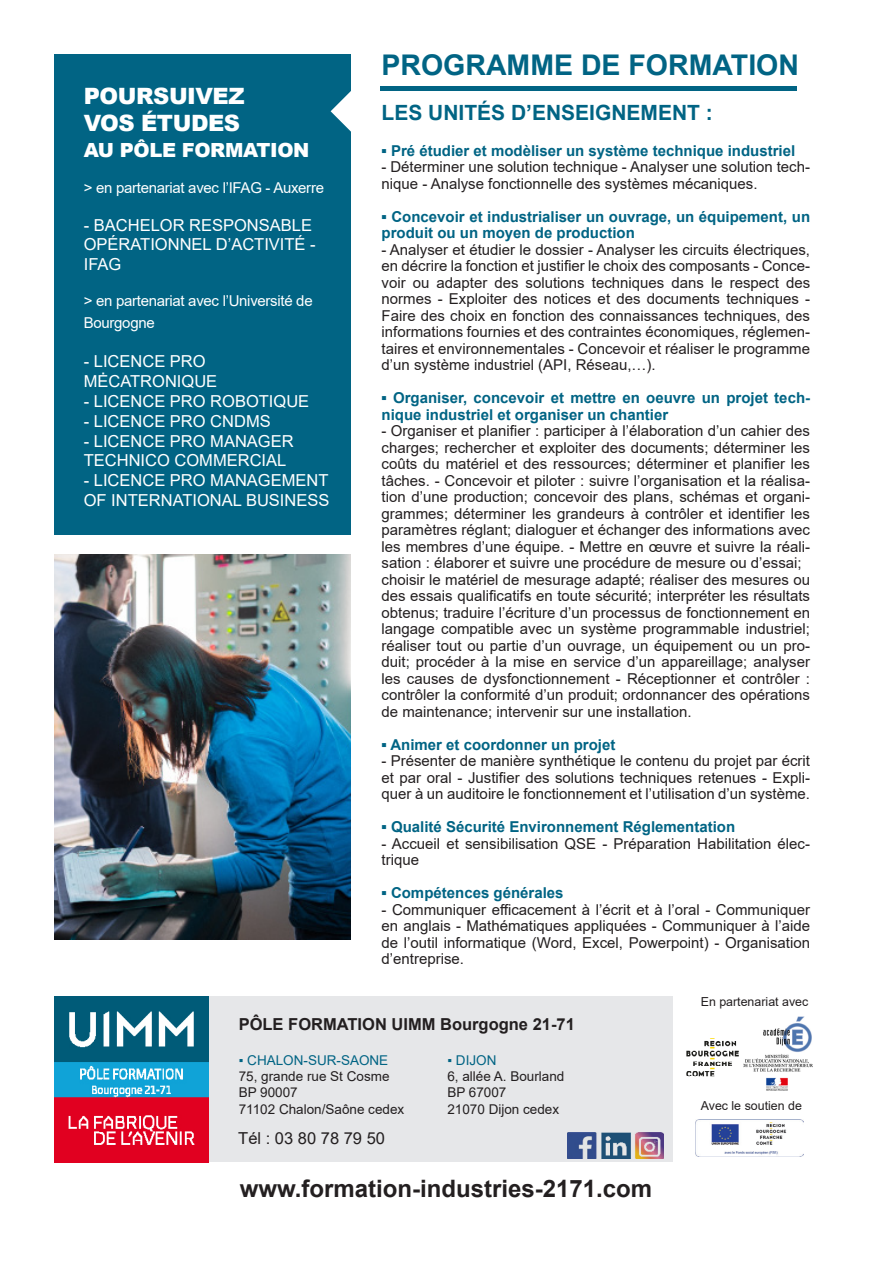
<style>
.page{position:relative;width:893px;height:1263px;background:#fff}
.page>*{position:absolute;margin:0;border:0;box-sizing:border-box;transform-origin:0 0}
.t1{font:700 28.5px "Arial";color:#016484}
.t2{font:700 24px "Arial";color:#231f20}
.t3{font:900 22.5px "Arial";letter-spacing:-.02em;color:#fff}
.t4{font:700 21px "Arial";color:#016484}
.t5{font:900 19.5px "Arial";letter-spacing:-.02em;color:#fff}
.t6{font:16.5px/19.8px "Arial";color:#fff}
.t7{font:700 16.5px "Arial";color:#231f20}
.t8{font:16.5px "Arial";color:#231f20}
.t9{font:15px/16.5px "Arial";color:#231f20;text-align:justify}
.t10{font:700 15px/16.5px "Arial";color:#016484}
.t11{font:15px/21.6px "Arial";letter-spacing:-.02em;color:#fff}
.t12{font:13.5px "Arial";color:#231f20}
.t13{font:13.5px "Arial";color:#016484}
.t14{font:12.45px "Arial";color:#231f20}
</style>
<div class="page">
<div style="left:54px;top:997px;width:618px;height:165px;background:#e6e7e9"></div>
<img style="left:54px;top:997px;width:155px;height:165px">
<div style="left:54px;top:54px;width:297px;height:481px;background:#016484"></div>
<svg style="left:331px;top:91px;width:20px;height:41px"></svg>
<img style="left:54px;top:555px;width:297px;height:384px">
<hr style="left:381px;top:86px;width:416px;height:4px;background:#016484">
<img style="left:743px;top:1017px;width:70px;height:74px">
<img style="left:686px;top:1038px;width:53px;height:39px">
<img style="left:568px;top:1132px;width:95px;height:26px">
<img style="left:695px;top:1119px;width:108px;height:38px">
<p class="t3" style="left:84px;top:80px;width:162px">POURSUIVEZ</p>
<p class="t3" style="left:84px;top:107px;width:158px">VOS ÉTUDES</p>
<p class="t5" style="left:84px;top:136px;width:227px">AU PÔLE FORMATION</p>
<p class="t11" style="left:84px;top:177px;width:242px">&gt; en partenariat avec l’IFAG - Auxerre</p>
<p class="t6" style="left:84px;top:215px;width:233px">- BACHELOR RESPONSABLE<br>OPÉRATIONNEL D’ACTIVITÉ -<br>IFAG</p>
<p class="t11" style="left:84px;top:290px;width:230px">&gt; en partenariat avec l’Université de<br>Bourgogne</p>
<p class="t6" style="left:84px;top:352px;width:123px">- LICENCE PRO</p>
<p class="t6" style="left:84px;top:371px;width:135px">MĖCATRONIQUE</p>
<p class="t6" style="left:84px;top:391px;width:227px">- LICENCE PRO ROBOTIQUE</p>
<p class="t6" style="left:84px;top:411px;width:189px">- LICENCE PRO CNDMS</p>
<p class="t6" style="left:84px;top:431px;width:211px">- LICENCE PRO MANAGER<br>TECHNICO COMMERCIAL</p>
<p class="t6" style="left:84px;top:470px;width:247px">- LICENCE PRO MANAGEMENT<br>OF INTERNATIONAL BUSINESS</p>
<p class="t1" style="left:381px;top:45px;width:419px">PROGRAMME DE FORMATION</p>
<p class="t4" style="left:381px;top:98px;width:333px">LES UNITÉS D’ENSEIGNEMENT :</p>
<p class="t10" style="left:381px;top:142px;width:415px">▪ Pré étudier et modèliser un système technique industriel</p>
<p class="t9" style="left:381px;top:159px;width:430px">- Déterminer une solution technique - Analyser une solution tech&shy;nique - Analyse fonctionnelle des systèmes mécaniques.</p>
<p class="t10" style="left:381px;top:208px;width:430px">▪ Concevoir et industrialiser un ouvrage, un équipement, un produit ou un moyen de production</p>
<p class="t9" style="left:381px;top:241px;width:430px">- Analyser et étudier le dossier - Analyser les circuits électriques, en décrire la fonction et justifier le choix des composants - Conce&shy;voir ou adapter des solutions techniques dans le respect des normes - Exploiter des notices et des documents techniques - Faire des choix en fonction des connaissances techniques, des informations fournies et des contraintes économiques, réglemen&shy;taires et environnementales - Concevoir et réaliser le programme d’un système industriel (API, Réseau,…).</p>
<p class="t10" style="left:381px;top:390px;width:430px">▪ Organiser, concevoir et mettre en oeuvre un projet tech&shy;nique industriel et organiser un chantier</p>
<p class="t9" style="left:381px;top:423px;width:430px">- Organiser et planifier : participer à l’élaboration d’un cahier des charges; rechercher et exploiter des documents; déterminer les coûts du matériel et des ressources; déterminer et planifier les tâches. - Concevoir et piloter : suivre l’organisation et la réalisa&shy;tion d’une production; concevoir des plans, schémas et organi&shy;grammes; déterminer les grandeurs à contrôler et identifier les paramètres réglant; dialoguer et échanger des informations avec les membres d’une équipe. - Mettre en œuvre et suivre la réali&shy;sation : élaborer et suivre une procédure de mesure ou d’essai;</p>
<p class="t9" style="left:381px;top:571px;width:430px">choisir le matériel de mesurage adapté; réaliser des mesures ou des essais qualificatifs en toute sécurité; interpréter les résultats obtenus; traduire l’écriture d’un processus de fonctionnement en langage compatible avec un système programmable industriel; réaliser tout ou partie d’un ouvrage, un équipement ou un pro&shy;duit; procéder à la mise en service d’un appareillage; analyser les causes de dysfonctionnement - Réceptionner et contrôler : contrôler la conformité d’un produit; ordonnancer des opérations de maintenance; intervenir sur une installation.</p>
<p class="t10" style="left:381px;top:736px;width:235px">▪ Animer et coordonner un projet</p>
<p class="t9" style="left:381px;top:753px;width:430px">- Présenter de manière synthétique le contenu du projet par écrit et par oral - Justifier des solutions techniques retenues - Expli&shy;quer à un auditoire le fonctionnement et l’utilisation d’un système.</p>
<p class="t10" style="left:381px;top:819px;width:355px">▪ Qualité Sécurité Environnement Réglementation</p>
<p class="t9" style="left:381px;top:835px;width:430px">- Accueil et sensibilisation QSE - Préparation Habilitation élec&shy;trique</p>
<p class="t10" style="left:381px;top:885px;width:184px">▪ Compétences générales</p>
<p class="t9" style="left:381px;top:901px;width:430px">- Communiquer efficacement à l’écrit et à l’oral - Communiquer en anglais - Mathématiques appliquées - Communiquer à l’aide de l’outil informatique (Word, Excel, Powerpoint) - Organisation d’entreprise.</p>
<p class="t14" style="left:701px;top:993px;width:109px">En partenariat avec</p>
<p class="t7" style="left:239px;top:1012px;width:338px">PÔLE FORMATION UIMM Bourgogne 21-71</p>
<p class="t13" style="left:239px;top:1051px;width:151px">▪ CHALON-SUR-SAONE</p>
<p class="t12" style="left:239px;top:1067px;width:152px">75, grande rue St Cosme</p>
<p class="t12" style="left:239px;top:1083px;width:61px">BP 90007</p>
<p class="t12" style="left:239px;top:1099px;width:167px">71102 Chalon/Saône cedex</p>
<p class="t13" style="left:447px;top:1051px;width:51px">▪ DIJON</p>
<p class="t12" style="left:447px;top:1067px;width:119px">6, allée A. Bourland</p>
<p class="t12" style="left:447px;top:1083px;width:61px">BP 67007</p>
<p class="t12" style="left:447px;top:1099px;width:113px">21070 Dijon cedex</p>
<p class="t8" style="left:238px;top:1127px;width:148px">Tél : 03 80 78 79 50</p>
<p class="t2" style="left:240px;top:1172px;width:414px">www.formation-industries-2171.com</p>
<p class="t14" style="left:701px;top:1097px;width:103px">Avec le soutien de</p>
</div>
